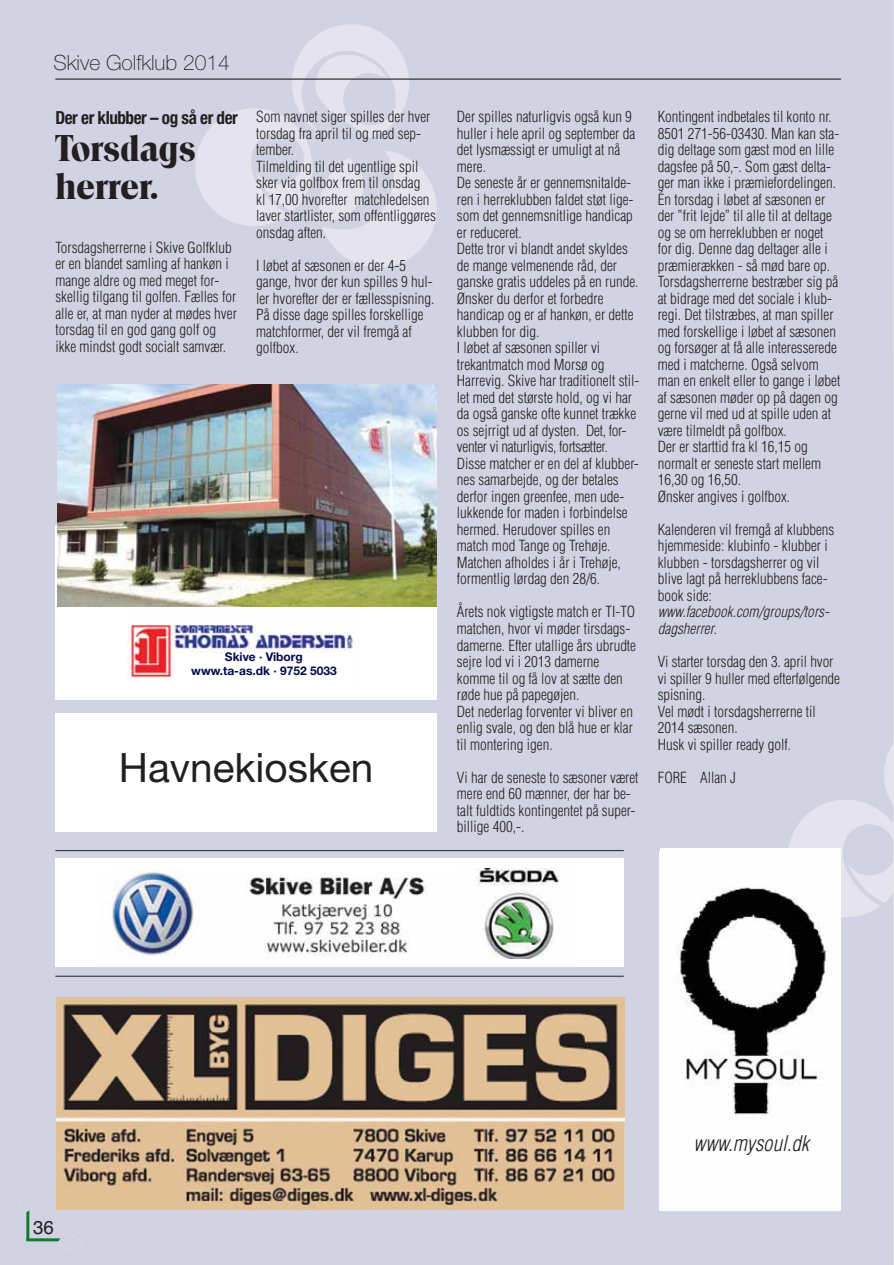
<style>
.page{position:relative;width:894px;height:1265px;background:#fff}
.page>*{position:absolute;margin:0;border:0;box-sizing:border-box;transform-origin:0 0}
.t1{font:40.5px "Helvetica Neue";color:#231f20}
.t2{font:700 36px/37.5px "Toledo";color:#231f20}
.t3{font:100 21px "Helvetica Neue";color:#231f20}
.t4{font:italic 300 condensed 21px "Helvetica";color:#231f20}
.t5{font:18.75px "Helvetica";color:#231f20}
.t6{font:700 condensed 18px "Helvetica Neue";letter-spacing:-.025em;color:#231f20;scale:.95 1}
.t7{font:300 condensed 15px/16.5px "Helvetica";color:#231f20}
.t8{font:italic 300 condensed 15px/16.5px "Helvetica";color:#231f20}
.t9{font:700 12px/13.5px "Helvetica Neue";color:#00084a;text-align:center}
.s1{font-style:normal}
</style>
<div class="page">
<div style="left:0;top:0;width:893px;height:1264px;background:#d2d3e2"></div>
<img style="left:323px;top:150px;width:114px;height:117px">
<img style="left:319px;top:158px;width:45px;height:63px">
<img style="left:301px;top:51px;width:94px;height:74px">
<img style="left:205px;top:133px;width:98px;height:93px">
<img style="left:893px;top:739px;width:1px;height:153px">
<img style="left:884px;top:745px;width:9px;height:54px">
<img style="left:789px;top:799px;width:104px;height:118px">
<hr style="left:55px;top:78px;width:785px;height:2px;background:#231f20">
<hr style="left:26px;top:1200px;width:3px;height:39px;background:#127a30">
<hr style="left:26px;top:1238px;width:44px;height:3px;background:#127a30">
<svg style="left:22px;top:1199px;width:8px;height:13px"></svg>
<svg style="left:57px;top:1235px;width:16px;height:12px"></svg>
<img style="left:57px;top:997px;width:567px;height:212px">
<hr style="left:55px;top:850px;width:568px;height:1px;background:#231f20">
<hr style="left:55px;top:975px;width:568px;height:1px;background:#231f20">
<div style="left:55px;top:857px;width:568px;height:109px;background:#fff"></div>
<img style="left:111px;top:870px;width:421px;height:89px">
<div style="left:55px;top:713px;width:382px;height:119px;background:#fff"></div>
<img style="left:457px;top:868px;width:103px;height:90px">
<img style="left:659px;top:852px;width:181px;height:358px">
<div style="left:55px;top:525px;width:381px;height:174px;background:#fff"></div>
<img style="left:127px;top:624px;width:226px;height:54px">
<img style="left:57px;top:384px;width:380px;height:222px">
<div style="left:176px;top:652px;width:175px;height:38px;background:#fff"></div>
<h3 class="t3" style="left:54px;top:55px;width:178px">Skive Golfklub 2014</h3>
<p class="t6" style="left:55px;top:111px;width:194px">Der er klubber – og så er der</p>
<h2 class="t2" style="left:55px;top:132px;width:142px">Torsdags herrer.</h2>
<p class="t7" style="left:55px;top:240px;width:183px">Torsdagsherrerne i Skive Golfklub er en blandet samling af hankøn i mange aldre og med meget for&shy;skellig tilgang til golfen. Fælles for alle er, at man nyder at mødes hver torsdag til en god gang golf og ikke mindst godt socialt samvær.</p>
<p class="t7" style="left:256px;top:110px;width:181px">Som navnet siger spilles der hver torsdag fra april til og med sep&shy;tember.<br>Tilmelding til det ugentlige spil sker via golfbox frem til onsdag<br>kl 17,00 hvorefter matchledelsen laver startlister, som offentliggøres onsdag aften.</p>
<p class="t7" style="left:256px;top:258px;width:180px">I løbet af sæsonen er der 4-5 gange, hvor der kun spilles 9 hul&shy;ler hvorefter der er fællesspisning.<br>På disse dage spilles forskellige matchformer, der vil fremgå af golfbox.</p>
<p class="t9" style="left:191px;top:651px;width:147px">Skive · Viborg www.ta-as.dk · 9752 5033</p>
<h1 class="t1" style="left:119px;top:752px;width:256px">Havnekiosken</h1>
<p class="t7" style="left:457px;top:110px;width:184px">Der spilles naturligvis også kun 9 huller i hele april og september da det lysmæssigt er umuligt at nå mere.<br>De seneste år er gennemsnitalde&shy;ren i herreklubben faldet støt lige&shy;som det gennemsnitlige handicap er reduceret.<br>Dette tror vi blandt andet skyldes de mange velmenende råd, der ganske gratis uddeles på en runde.<br>Ønsker du derfor et forbedre handicap og er af hankøn, er dette klubben for dig.<br>I løbet af sæsonen spiller vi trekantmatch mod Morsø og<br>Harrevig. Skive har traditionelt stil&shy;let med det største hold, og vi har da også ganske ofte kunnet trække os sejrrigt ud af dysten. Det, for&shy;venter vi naturligvis, fortsætter.<br>Disse matcher er en del af klubber&shy;nes samarbejde, og der betales derfor ingen greenfee, men ude&shy;lukkende for maden i forbindelse hermed. Herudover spilles en match mod Tange og Trehøje.<br>Matchen afholdes i år i Trehøje, formentlig lørdag den 28/6.</p>
<p class="t7" style="left:457px;top:605px;width:181px">Årets nok vigtigste match er TI-TO matchen, hvor vi møder tirsdags&shy;damerne. Efter utallige års ubrudte sejre lod vi i 2013 damerne komme til og få lov at sætte den røde hue på papegøjen.<br>Det nederlag forventer vi bliver en enlig svale, og den blå hue er klar til montering igen.</p>
<p class="t7" style="left:457px;top:770px;width:183px">Vi har de seneste to sæsoner været mere end 60 mænner, der har be&shy;talt fuldtids kontingentet på super&shy;billige 400,-.</p>
<p class="t7" style="left:657px;top:110px;width:184px">Kontingent indbetales til konto nr.<br>8501 271-56-03430. Man kan sta&shy;dig deltage som gæst mod en lille dagsfee på 50,-. Som gæst delta&shy;ger man ikke i præmiefordelingen.<br>Én torsdag i løbet af sæsonen er der ”frit lejde” til alle til at deltage og se om herreklubben er noget for dig. Denne dag deltager alle i præmierækken - så mød bare op.<br>Torsdagsherrerne bestræber sig på at bidrage med det sociale i klub&shy;regi. Det tilstræbes, at man spiller med forskellige i løbet af sæsonen og forsøger at få alle interesserede med i matcherne. Også selvom man en enkelt eller to gange i løbet af sæsonen møder op på dagen og gerne vil med ud at spille uden at være tilmeldt på golfbox.<br>Der er starttid fra kl 16,15 og normalt er seneste start mellem<br>16,30 og 16,50.<br>Ønsker angives i golfbox.</p>
<p class="t7" style="left:657px;top:522px;width:178px">Kalenderen vil fremgå af klubbens hjemmeside: klubinfo - klubber i klubben - torsdagsherrer og vil blive lagt på herreklubbens face&shy;book side:</p>
<p class="t8" style="left:657px;top:605px;width:176px">www.facebook.com/groups/tors&shy;dagsherrer<span class="s1">.</span></p>
<p class="t7" style="left:657px;top:654px;width:184px">Vi starter torsdag den 3. april hvor vi spiller 9 huller med efterfølgende spisning.<br>Vel mødt i torsdagsherrerne til<br>2014 sæsonen.<br>Husk vi spiller ready golf.</p>
<p class="t7" style="left:657px;top:770px;width:80px">FORE Allan J</p>
<p class="t5" style="left:33px;top:1220px;width:22px">36</p>
<h3 class="t4" style="left:693px;top:1135px;width:121px">www.mysoul.dk</h3>
</div>
